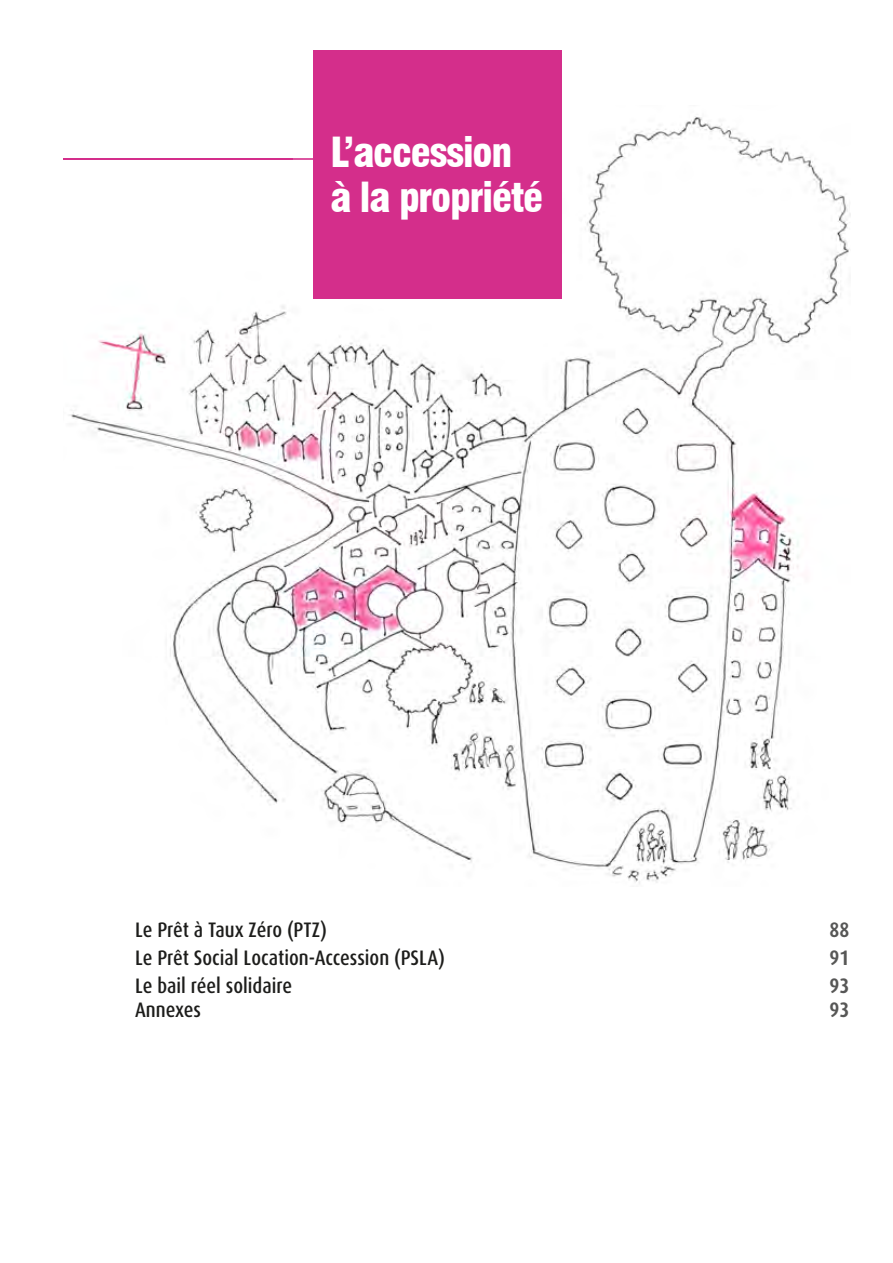
<style>
.page{position:relative;width:893px;height:1263px;background:#fff}
.page>*{position:absolute;margin:0;border:0;box-sizing:border-box;transform-origin:0 0}
.t1{font:900 condensed 40.5px/45px "Swiss 721 BT";letter-spacing:-.03em;color:#fff}
.t2{font:500 condensed 21px "Dax OT";color:#1d1d1b}
.t3{font:700 condensed 21px "Dax OT";color:#575756}
</style>
<div class="page">
<img style="left:64px;top:116px;width:786px;height:768px">
<hr style="left:64px;top:159px;width:498px;height:1px;background:#d42e8b">
<div style="left:293px;top:30px;width:288px;height:289px;background:#fff"></div>
<div style="left:313px;top:50px;width:249px;height:249px;background:#d42e8b"></div>
<h1 class="t1" style="left:330px;top:130px;width:214px">L’accession à la propriété</h1>
<p class="t2" style="left:135px;top:916px;width:193px">Le Prêt à Taux Zéro (PTZ)</p>
<p class="t3" style="left:829px;top:916px;width:21px">88</p>
<p class="t2" style="left:135px;top:944px;width:311px">Le Prêt Social Location-Accession (PSLA)</p>
<p class="t3" style="left:829px;top:944px;width:21px">91</p>
<p class="t2" style="left:135px;top:973px;width:159px">Le bail réel solidaire</p>
<p class="t3" style="left:829px;top:972px;width:21px">93</p>
<p class="t2" style="left:135px;top:997px;width:68px">Annexes</p>
<p class="t3" style="left:829px;top:996px;width:21px">93</p>
</div>
